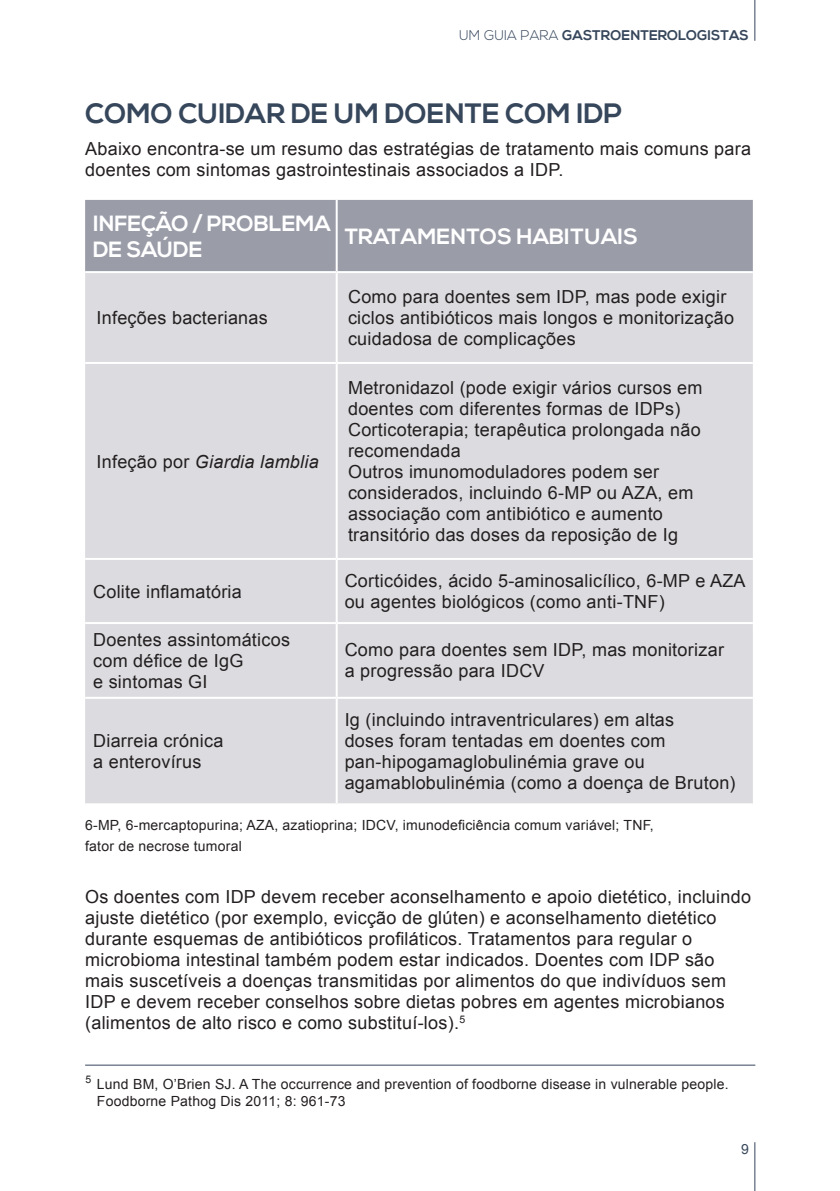
<style>
.page{position:relative;width:840px;height:1191px;background:#fff}
.page>*{position:absolute;margin:0;border:0;box-sizing:border-box;transform-origin:0 0}
.titulo{font:700 28px "Nexa";color:#36465b}
.txt{font:700 22px/26.4px "Nexa";color:#fff}
.txt-2{font:18px/21px "Arial";letter-spacing:.015em;color:#231f20}
.txt-3{font:italic 18px "Arial";letter-spacing:.015em;color:#231f20}
.txt-4{font:14px/21px "Arial";letter-spacing:.015em;color:#231f20}
.t1{font:700 14px "Nexa";color:#36465b}
.t2{font:14px "Arial";color:#36465b}
.s1{font-weight:300}
.s2{font-style:normal}
</style>
<div class="page">
<hr style="left:754px;top:1142px;width:1px;height:49px;background:#36465b">
<hr style="left:754px;top:0;width:1px;height:41px;background:#36465b">
<div style="left:85px;top:200px;width:667px;height:71px;background:#9a9ca8"></div>
<div style="left:85px;top:273px;width:667px;height:530px;background:#dcdce0"></div>
<hr style="left:335px;top:200px;width:2px;height:71px;background:#fff">
<hr style="left:335px;top:273px;width:2px;height:89px;background:#fff">
<hr style="left:335px;top:364px;width:2px;height:194px;background:#fff">
<hr style="left:335px;top:560px;width:2px;height:62px;background:#fff">
<hr style="left:335px;top:624px;width:2px;height:73px;background:#fff">
<hr style="left:335px;top:699px;width:2px;height:104px;background:#fff">
<hr style="left:85px;top:362px;width:251px;height:2px;background:#fff">
<hr style="left:336px;top:362px;width:416px;height:2px;background:#fff">
<hr style="left:85px;top:558px;width:251px;height:2px;background:#fff">
<hr style="left:336px;top:558px;width:416px;height:2px;background:#fff">
<hr style="left:85px;top:622px;width:251px;height:2px;background:#fff">
<hr style="left:336px;top:622px;width:416px;height:2px;background:#fff">
<hr style="left:85px;top:697px;width:251px;height:2px;background:#fff">
<hr style="left:336px;top:697px;width:416px;height:2px;background:#fff">
<hr style="left:85px;top:1064px;width:670px;height:1px;background:#36465b">
<p class="t1" style="left:459px;top:27px;width:291px"><span class="s1">UM GUIA PARA</span> GASTROENTEROLOGISTAS</p>
<p class="titulo" style="left:85px;top:97px;width:538px">COMO CUIDAR DE UM DOENTE COM IDP</p>
<p class="txt-2" style="left:85px;top:139px;width:667px">Abaixo encontra-se um resumo das estratégias de tratamento mais comuns para doentes com sintomas gastrointestinais associados a IDP.</p>
<p class="txt" style="left:93px;top:211px;width:239px">INFEÇÃO / PROBLEMA<br>DE SAÚDE</p>
<p class="txt-2" style="left:96px;top:307px;width:173px">Infeções bacterianas</p>
<p class="txt-3" style="left:96px;top:449px;width:224px"><span class="s2">Infeção por</span> Giardia lamblia</p>
<p class="txt" style="left:344px;top:224px;width:295px">TRATAMENTOS HABITUAIS</p>
<p class="txt-2" style="left:348px;top:286px;width:387px">Como para doentes sem IDP, mas pode exigir ciclos antibióticos mais longos e monitorização cuidadosa de complicações</p>
<p class="txt-2" style="left:348px;top:377px;width:356px">Metronidazol (pode exigir vários cursos em doentes com diferentes formas de IDPs)<br>Corticoterapia; terapêutica prolongada não recomendada</p>
<p class="txt-2" style="left:348px;top:461px;width:347px">Outros imunomoduladores podem ser considerados, incluindo 6-MP ou AZA, em associação com antibiótico e aumento transitório das doses da reposição de Ig</p>
<p class="txt-2" style="left:93px;top:581px;width:150px">Colite inflamatória</p>
<p class="txt-2" style="left:344px;top:570px;width:402px">Corticóides, ácido 5-aminosalicílico, 6-MP e AZA ou agentes biológicos (como anti-TNF)</p>
<p class="txt-2" style="left:93px;top:629px;width:198px">Doentes assintomáticos com défice de IgG<br>e sintomas GI</p>
<p class="txt-2" style="left:344px;top:640px;width:380px">Como para doentes sem IDP, mas monitorizar a progressão para IDCV</p>
<p class="txt-2" style="left:93px;top:730px;width:132px">Diarreia crónica a enterovírus</p>
<p class="txt-2" style="left:344px;top:709px;width:392px">Ig (incluindo intraventriculares) em altas<br>doses foram tentadas em doentes com pan-hipogamaglobulinémia grave ou agamablobulinémia (como a doença de Bruton)</p>
<p class="txt-4" style="left:85px;top:814px;width:570px">6-MP, 6-mercaptopurina; AZA, azatioprina; IDCV, imunodeficiência comum variável; TNF, fator de necrose tumoral</p>
<p class="txt-2" style="left:85px;top:886px;width:667px">Os doentes com IDP devem receber aconselhamento e apoio dietético, incluindo ajuste dietético (por exemplo, evicção de glúten) e aconselhamento dietético durante esquemas de antibióticos profiláticos. Tratamentos para regular o microbioma intestinal também podem estar indicados. Doentes com IDP são mais suscetíveis a doenças transmitidas por alimentos do que indivíduos sem IDP e devem receber conselhos sobre dietas pobres em agentes microbianos (alimentos de alto risco e como substituí-los).<sup>5</sup></p>
<p class="txt-4" style="left:97px;top:1076px;width:633px;line-height:16.8px;text-indent:-11px"><sup>5</sup> Lund BM, O’Brien SJ. A The occurrence and prevention of foodborne disease in vulnerable people.<br>Foodborne Pathog Dis 2011; 8: 961-73</p>
<p class="t2" style="left:740px;top:1140px;width:9px">9</p>
</div>
